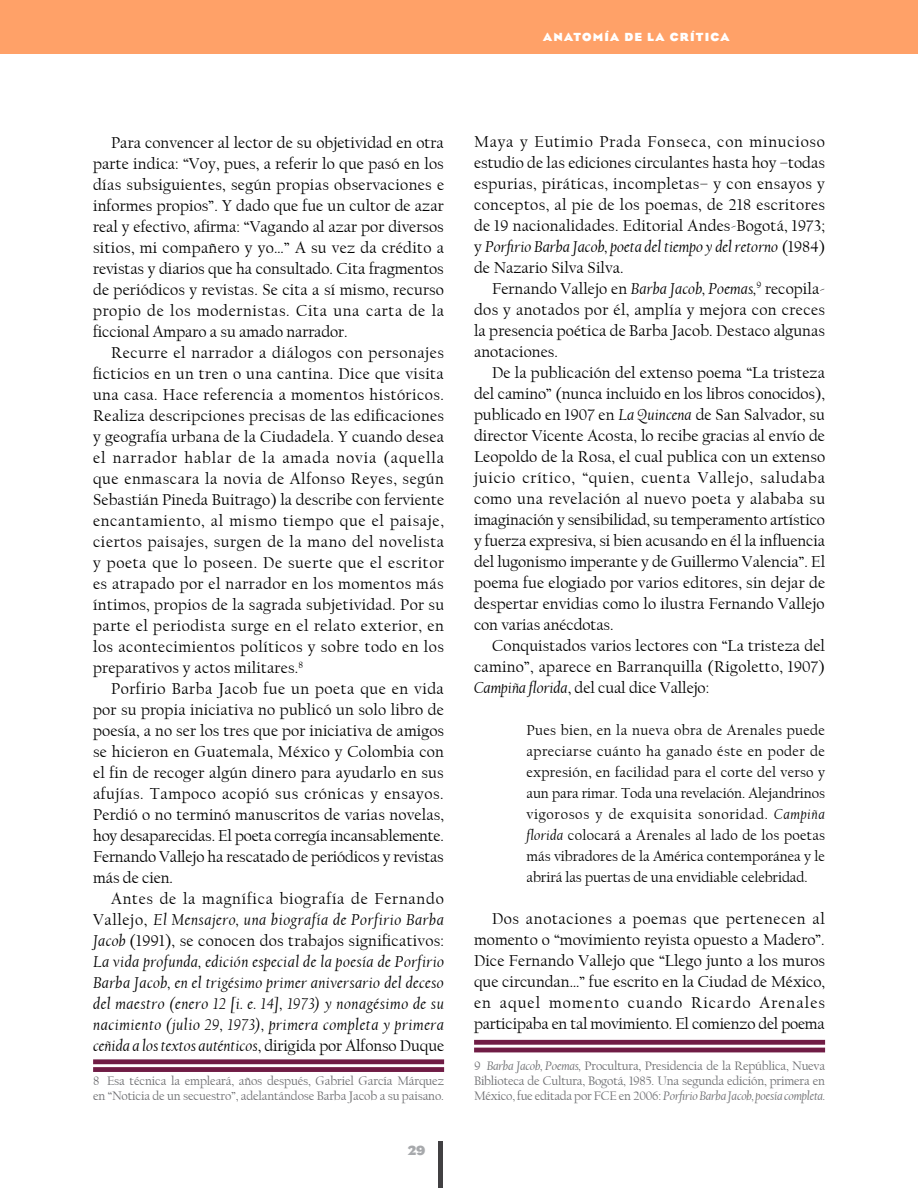
<style>
.page{position:relative;width:918px;height:1188px;background:#fff}
.page>*{position:absolute;margin:0;border:0;box-sizing:border-box;transform-origin:0 0}
.t1{font:16.5px/21px "Californian FB";letter-spacing:.005em;color:#000;text-align:justify}
.t2{font:italic 16.5px/21px "Californian FB";color:#000;text-align:justify}
.t3{font:15px/21px "Californian FB";letter-spacing:-.005em;color:#000;text-align:justify}
.t4{font:700 13.5px "Eagle";color:#a7a9ac}
.t5{font:12.9px/15px "Californian FB";letter-spacing:-.01em;color:#6d6e71}
.t6{font:700 12px "Eagle";letter-spacing:.1em;color:#fff}
.s1{font-style:normal}
.s2{font-style:italic}
</style>
<div class="page">
<div style="left:0;top:0;width:918px;height:54px;background:#ffa168"></div>
<div style="left:438px;top:1142px;width:5px;height:46px;background:#414042"></div>
<svg style="left:93px;top:1059px;width:351px;height:13px"></svg>
<svg style="left:474px;top:1040px;width:351px;height:12px"></svg>
<p class="t6" style="left:543px;top:31px;width:178px">ANATOMÍA DE LA CRÍTICA</p>
<p class="t1" style="left:93px;top:132px;width:353px;text-indent:18px">Para convencer al lector de su objetividad en otra parte indica: “Voy, pues, a referir lo que pasó en los días subsiguientes, según propias observaciones e informes propios”. Y dado que fue un cultor de azar real y efectivo, afirma: “Vagando al azar por diversos sitios, mi compañero y yo…” A su vez da crédito a revistas y diarios que ha consultado. Cita fragmentos de periódicos y revistas. Se cita a sí mismo, recurso propio de los modernistas. Cita una carta de la ficcional Amparo a su amado narrador.</p>
<p class="t1" style="left:93px;top:342px;width:353px;text-indent:18px">Recurre el narrador a diálogos con personajes ficticios en un tren o una cantina. Dice que visita una casa. Hace referencia a momentos históricos.<br>Realiza descripciones precisas de las edificaciones y geografía urbana de la Ciudadela. Y cuando desea el narrador hablar de la amada novia (aquella que enmascara la novia de Alfonso Reyes, según Sebastián Pineda Buitrago) la describe con ferviente encantamiento, al mismo tiempo que el paisaje, ciertos paisajes, surgen de la mano del novelista y poeta que lo poseen. De suerte que el escritor es atrapado por el narrador en los momentos más íntimos, propios de la sagrada subjetividad. Por su parte el periodista surge en el relato exterior, en los acontecimientos políticos y sobre todo en los preparativos y actos militares.<sup>8</sup></p>
<p class="t1" style="left:93px;top:678px;width:353px;text-indent:18px">Porfirio Barba Jacob fue un poeta que en vida por su propia iniciativa no publicó un solo libro de poesía, a no ser los tres que por iniciativa de amigos se hicieron en Guatemala, México y Colombia con el fin de recoger algún dinero para ayudarlo en sus afujías. Tampoco acopió sus crónicas y ensayos.<br>Perdió o no terminó manuscritos de varias novelas, hoy desaparecidas. El poeta corregía incansablemente.<br>Fernando Vallejo ha rescatado de periódicos y revistas más de cien.</p>
<p class="t2" style="left:93px;top:889px;width:353px;text-indent:18px"><span class="s1">Antes de la magnífica biografía de Fernando Vallejo,</span> El Mensajero, una biografía de Porfirio Barba Jacob <span class="s1">(1991), se conocen dos trabajos significativos:<br></span>La vida profunda, edición especial de la poesía de Porfirio Barba Jacob, en el trigésimo primer aniversario del deceso del maestro (enero 12 [i. e. 14], 1973) y nonagésimo de su nacimiento (julio 29, 1973), primera completa y primera ceñida a los textos auténticos<span class="s1">, dirigida por Alfonso Duque</span></p>
<p class="t5" style="left:93px;top:1073px;width:352px">8 Esa técnica la empleará, años después, Gabriel García Márquez en “Noticia de un secuestro”, adelantándose Barba Jacob a su paisano.</p>
<p class="t4" style="left:407px;top:1143px;width:19px">29</p>
<p class="t1" style="left:474px;top:131px;width:353px">Maya y Eutimio Prada Fonseca, con minucioso estudio de las ediciones circulantes hasta hoy –todas espurias, piráticas, incompletas– y con ensayos y conceptos, al pie de los poemas, de 218 escritores de 19 nacionalidades. Editorial Andes-Bogotá, 1973; y <span class="s2">Porfirio Barba Jacob, poeta del tiempo y del retorno</span> (1984) de Nazario Silva Silva.</p>
<p class="t1" style="left:474px;top:278px;width:353px;text-indent:18px">Fernando Vallejo en <span class="s2">Barba Jacob, Poemas,</span><sup>9</sup> recopila&shy;dos y anotados por él, amplía y mejora con creces la presencia poética de Barba Jacob. Destaco algunas anotaciones.</p>
<p class="t1" style="left:474px;top:362px;width:353px;text-indent:18px">De la publicación del extenso poema “La tristeza del camino” (nunca incluido en los libros conocidos), publicado en 1907 en <span class="s2">La Quincena</span> de San Salvador, su director Vicente Acosta, lo recibe gracias al envío de Leopoldo de la Rosa, el cual publica con un extenso juicio crítico, “quien, cuenta Vallejo, saludaba como una revelación al nuevo poeta y alababa su imaginación y sensibilidad, su temperamento artístico y fuerza expresiva, si bien acusando en él la influencia del lugonismo imperante y de Guillermo Valencia”. El poema fue elogiado por varios editores, sin dejar de despertar envidias como lo ilustra Fernando Vallejo con varias anécdotas.</p>
<p class="t1" style="left:474px;top:635px;width:353px;text-indent:18px">Conquistados varios lectores con “La tristeza del camino”, aparece en Barranquilla (Rigoletto, 1907)<br><span class="s2">Campiña florida</span>, del cual dice Vallejo:</p>
<p class="t3" style="left:527px;top:720px;width:300px">Pues bien, en la nueva obra de Arenales puede apreciarse cuánto ha ganado éste en poder de expresión, en facilidad para el corte del verso y aun para rimar. Toda una revelación. Alejandrinos vigorosos y de exquisita sonoridad. <span class="s2">Campiña florida</span> colocará a Arenales al lado de los poetas más vibradores de la América contemporánea y le abrirá las puertas de una envidiable celebridad.</p>
<p class="t1" style="left:474px;top:908px;width:353px;text-indent:18px">Dos anotaciones a poemas que pertenecen al momento o “movimiento reyista opuesto a Madero”.<br>Dice Fernando Vallejo que “Llego junto a los muros que circundan…” fue escrito en la Ciudad de México, en aquel momento cuando Ricardo Arenales participaba en tal movimiento. El comienzo del poema</p>
<p class="t5" style="left:474px;top:1058px;width:353px;text-align:justify">9 <span class="s2">Barba Jacob, Poemas,</span> Procultura, Presidencia de la República, Nueva Biblioteca de Cultura, Bogotá, 1985. Una segunda edición, primera en México, fue editada por FCE en 2006: <span class="s2">Porfirio Barba Jacob, poesía completa.</span></p>
</div>
